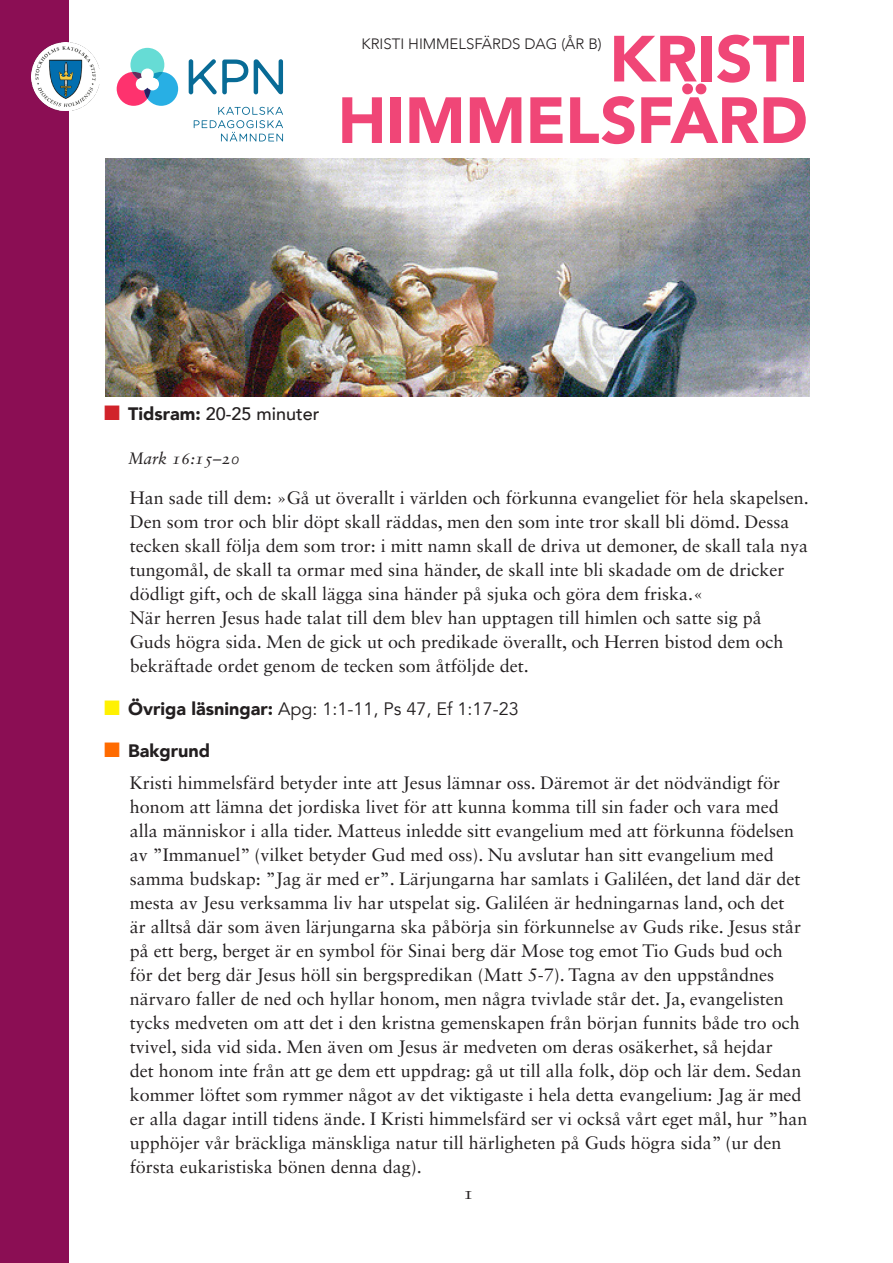
<style>
.page{position:relative;width:893px;height:1263px;background:#fff}
.page>*{position:absolute;margin:0;border:0;box-sizing:border-box;transform-origin:0 0}
.t1{font:900 64.5px/61.5px "Avenir";letter-spacing:-.005em;color:#f04677;text-align:right}
.Brödtext{font:18px/24px "Sabon LT Std";color:#231f20}
.Rutrubrik{font:18px "Avenir";color:#231f20}
.t2{font:500 18px "Avenir";color:#231f20}
.Rutrubrik-2{font:900 18px "Avenir";color:#231f20}
.t3{font:italic 16.5px "Sabon LT Std";color:#231f20}
.t4{font:300 15px "Avenir";color:#231f20}
.s1{color:#d1232a}
.s2{font-weight:900}
.s3{color:#fff101}
.s4{color:#ff6b00}
</style>
<div class="page">
<img style="left:105px;top:158px;width:704px;height:238px">
<div style="left:0;top:0;width:68px;height:1263px;background:#8b0e54"></div>
<img style="left:32px;top:43px;width:68px;height:68px">
<svg style="left:117px;top:48px;width:61px;height:58px"></svg>
<svg style="left:189px;top:59px;width:94px;height:35px"></svg>
<svg style="left:194px;top:107px;width:89px;height:35px"></svg>
<p class="t1" style="left:338px;top:27px;width:472px">KRISTI<br>HIMMELSFÄRD</p>
<p class="t4" style="left:361px;top:35px;width:242px">KRISTI HIMMELSFÄRDS DAG (ÅR B)</p>
<p class="t2" style="left:104px;top:398px;width:217px"><span class="s1">■</span> <span class="s2">Tidsram:</span> 20-25 minuter</p>
<p class="t3" style="left:128px;top:448px;width:113px">Mark 16:15–20</p>
<p class="Brödtext" style="left:130px;top:485px;width:681px">Han sade till dem: »Gå ut överallt i världen och förkunna evangeliet för hela skapelsen.<br>Den som tror och blir döpt skall räddas, men den som inte tror skall bli dömd. Dessa tecken skall följa dem som tror: i mitt namn skall de driva ut demoner, de skall tala nya tungomål, de skall ta ormar med sina händer, de skall inte bli skadade om de dricker dödligt gift, och de skall lägga sina händer på sjuka och göra dem friska.«</p>
<p class="Brödtext" style="left:130px;top:605px;width:655px">När herren Jesus hade talat till dem blev han upptagen till himlen och satte sig på<br>Guds högra sida. Men de gick ut och predikade överallt, och Herren bistod dem och bekräftade ordet genom de tecken som åtföljde det.</p>
<p class="Rutrubrik" style="left:104px;top:698px;width:416px"><span class="s3">■</span> <span class="s2">Övriga läsningar:</span> Apg: 1:1-11, Ps 47, Ef 1:17-23</p>
<p class="Rutrubrik-2" style="left:104px;top:735px;width:108px"><span class="s4">■</span> Bakgrund</p>
<p class="Brödtext" style="left:130px;top:770px;width:679px">Kristi himmelsfärd betyder inte att Jesus lämnar oss. Däremot är det nödvändigt för honom att lämna det jordiska livet för att kunna komma till sin fader och vara med alla människor i alla tider. Matteus inledde sitt evangelium med att förkunna födelsen av ”Immanuel” (vilket betyder Gud med oss). Nu avslutar han sitt evangelium med samma budskap: ”Jag är med er”. Lärjungarna har samlats i Galiléen, det land där det mesta av Jesu verksamma liv har utspelat sig. Galiléen är hedningarnas land, och det<br>är alltså där som även lärjungarna ska påbörja sin förkunnelse av Guds rike. Jesus står på ett berg, berget är en symbol för Sinai berg där Mose tog emot Tio Guds bud och för det berg där Jesus höll sin bergspredikan (Matt 5-7). Tagna av den uppståndnes närvaro faller de ned och hyllar honom, men några tvivlade står det. Ja, evangelisten tycks medveten om att det i den kristna gemenskapen från början funnits både tro och tvivel, sida vid sida. Men även om Jesus är medveten om deras osäkerhet, så hejdar<br>det honom inte från att ge dem ett uppdrag: gå ut till alla folk, döp och lär dem. Sedan kommer löftet som rymmer något av det viktigaste i hela detta evangelium: Jag är med er alla dagar intill tidens ände. I Kristi himmelsfärd ser vi också vårt eget mål, hur ”han upphöjer vår bräckliga mänskliga natur till härligheten på Guds högra sida” (ur den första eukaristiska bönen denna dag).</p>
<p class="Brödtext" style="left:464px;top:1180px;width:12px">1</p>
</div>
